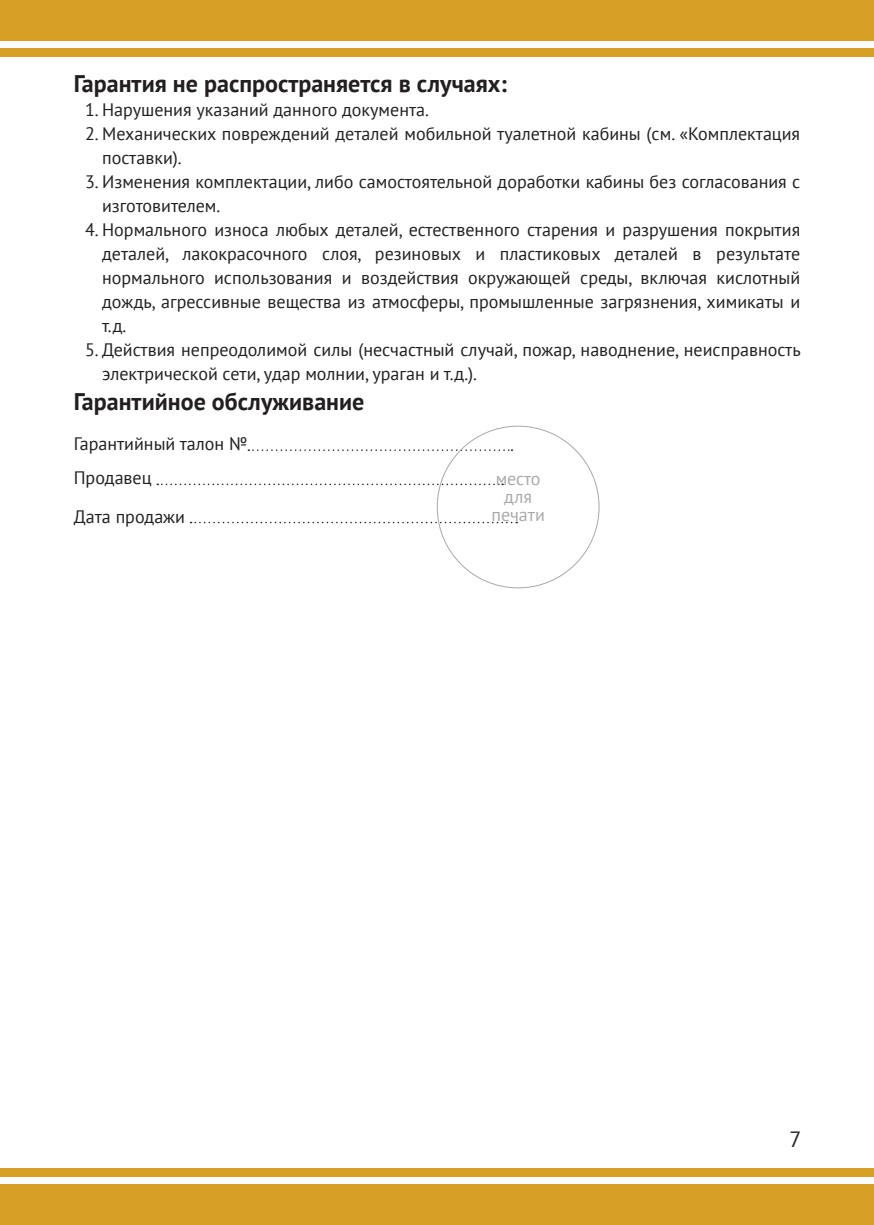
<style>
.page{position:relative;width:874px;height:1225px;background:#fff}
.page>*{position:absolute;margin:0;border:0;box-sizing:border-box;transform-origin:0 0}
.t1{font:700 24px "PT Sans";color:#231f20}
.t2{font:22px "PT Sans";color:#231f20}
.t3{font:18px/24px "PT Sans";color:#231f20}
.t4{font:18px/18px "PT Sans";color:#a8a9ad;text-align:center}
</style>
<div class="page">
<svg style="left:248px;top:449px;width:264px;height:2px"></svg>
<svg style="left:157px;top:483px;width:346px;height:2px"></svg>
<svg style="left:190px;top:522px;width:327px;height:1px"></svg>
<div style="left:0;top:0;width:873px;height:40px;background:#d69f26"></div>
<div style="left:0;top:49px;width:873px;height:8px;background:#d69f26"></div>
<div style="left:0;top:1185px;width:873px;height:40px;background:#d69f26"></div>
<div style="left:0;top:1167px;width:873px;height:9px;background:#d69f26"></div>
<h1 class="t1" style="left:74px;top:68px;width:434px">Гарантия не распространяется в случаях:</h1>
<p class="t3" style="left:85px;top:97px;width:345px">1. Нарушения указаний данного документа.</p>
<p class="t3" style="left:102px;top:121px;width:699px;text-indent:-17px">2. Механических повреждений деталей мобильной туалетной кабины (см. «Комплектация поставки).</p>
<p class="t3" style="left:102px;top:169px;width:699px;text-indent:-17px">3. Изменения комплектации, либо самостоятельной доработки кабины без согласования с изготовителем.</p>
<p class="t3" style="left:102px;top:217px;width:699px;text-align:justify;text-indent:-17px">4. Нормального износа любых деталей, естественного старения и разрушения покрытия деталей, лакокрасочного слоя, резиновых и пластиковых деталей в результате нормального использования и воздействия окружающей среды, включая кислотный дождь, агрессивные вещества из атмосферы, промышленные загрязнения, химикаты и т.д.</p>
<p class="t3" style="left:102px;top:337px;width:699px;text-indent:-17px">5. Действия непреодолимой силы (несчастный случай, пожар, наводнение, неисправность электрической сети, удар молнии, ураган и т.д.).</p>
<h1 class="t1" style="left:74px;top:386px;width:292px">Гарантийное обслуживание</h1>
<p class="t3" style="left:74px;top:426px;width:175px;line-height:34.2px">Гарантийный талон №<br>Продавец</p>
<p class="t3" style="left:74px;top:504px;width:113px">Дата продажи</p>
<p class="t4" style="left:491px;top:469px;width:55px">место для печати</p>
<p class="t2" style="left:789px;top:1125px;width:13px">7</p>
</div>
